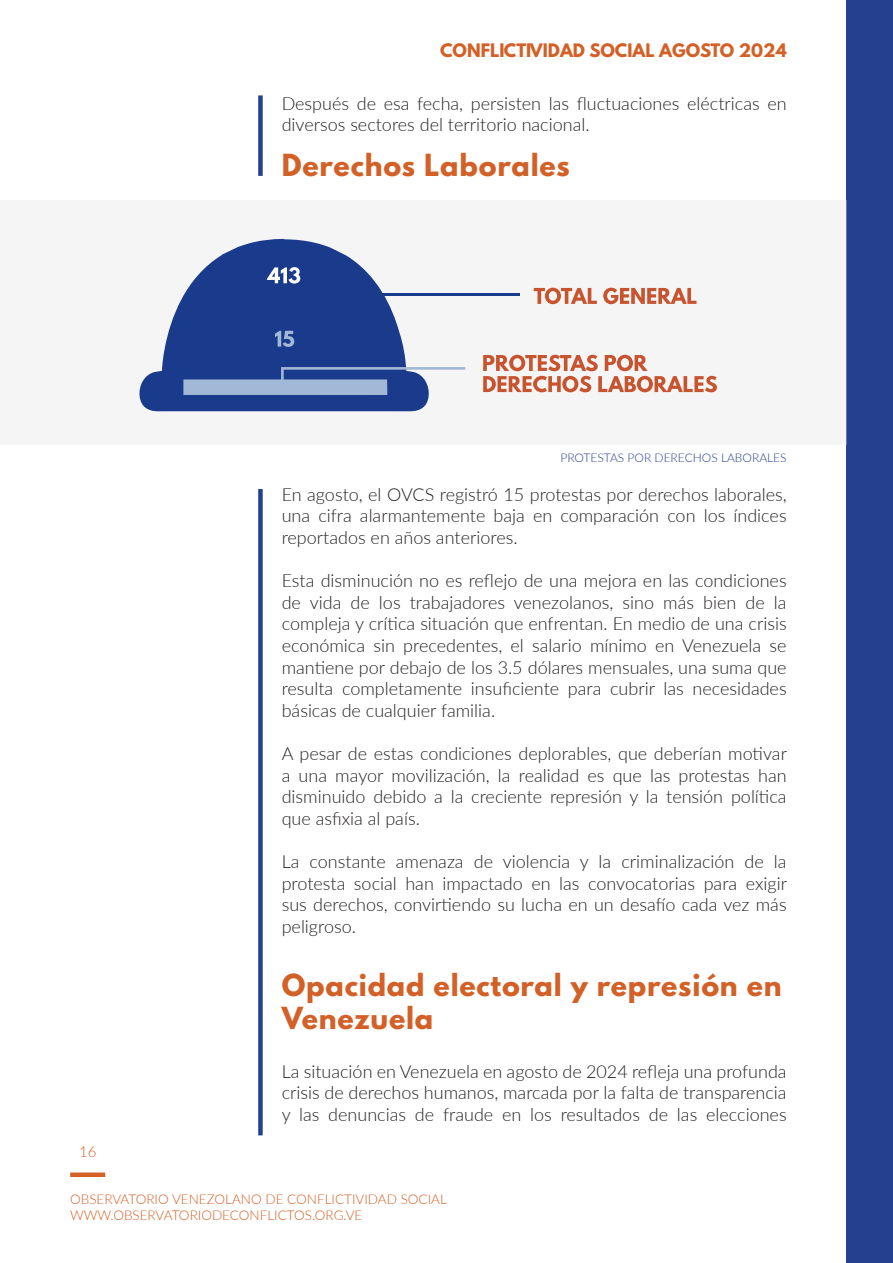
<style>
.page{position:relative;width:893px;height:1263px;background:#fff}
.page>*{position:absolute;margin:0;border:0;box-sizing:border-box;transform-origin:0 0}
.t1{font:700 27px/32.4px "League Spartan";letter-spacing:.03em;color:#d36027}
.t2{font:300 18px/21.6px "Lato";color:#231f20;text-align:justify}
.t3{font:700 16.5px "League Spartan";color:#d36027}
.t4{font:300 15px "Lato";color:#d36027}
.t5{font:300 13.5px/16.2px "Lato";color:#d36027}
.t6{font:300 12px "Lato";color:#25408f}
</style>
<div class="page">
<div style="left:846px;top:0;width:47px;height:1263px;background:#25408f"></div>
<div style="left:70px;top:1172px;width:35px;height:5px;background:#d36027"></div>
<div style="left:258px;top:95px;width:5px;height:81px;background:#25408f"></div>
<div style="left:258px;top:489px;width:5px;height:646px;background:#25408f"></div>
<div style="left:0;top:200px;width:846px;height:245px;background:#f5f5f5"></div>
<svg style="left:139px;top:239px;width:290px;height:172px;fill:#1a3b8c"></svg>
<svg style="left:483px;top:355px;width:234px;height:37px"></svg>
<svg style="left:534px;top:288px;width:63px;height:16px"></svg>
<svg style="left:603px;top:288px;width:93px;height:16px"></svg>
<hr style="left:302px;top:293px;width:218px;height:3px;background:#1a3b8c">
<svg style="left:267px;top:267px;width:33px;height:17px"></svg>
<svg style="left:183px;top:367px;width:282px;height:28px;background:#758dbc"></svg>
<svg style="left:275px;top:331px;width:19px;height:16px"></svg>
<p class="t3" style="left:440px;top:37px;width:348px">CONFLICTIVIDAD SOCIAL AGOSTO 2024</p>
<p class="t2" style="left:282px;top:92px;width:506px">Después de esa fecha, persisten las fluctuaciones eléctricas en diversos sectores del territorio nacional.</p>
<p class="t1" style="left:282px;top:148px;width:290px">Derechos Laborales</p>
<p class="t6" style="left:560px;top:450px;width:228px">PROTESTAS POR DERECHOS LABORALES</p>
<p class="t2" style="left:282px;top:483px;width:506px">En agosto, el OVCS registró 15 protestas por derechos laborales, una cifra alarmantemente baja en comparación con los índices reportados en años anteriores.</p>
<p class="t2" style="left:282px;top:569px;width:506px">Esta disminución no es reflejo de una mejora en las condiciones de vida de los trabajadores venezolanos, sino más bien de la compleja y crítica situación que enfrentan. En medio de una crisis económica sin precedentes, el salario mínimo en Venezuela se mantiene por debajo de los 3.5 dólares mensuales, una suma que resulta completamente insuficiente para cubrir las necesidades básicas de cualquier familia.</p>
<p class="t2" style="left:282px;top:742px;width:507px">A pesar de estas condiciones deplorables, que deberían motivar a una mayor movilización, la realidad es que las protestas han disminuido debido a la creciente represión y la tensión política que asfixia al país.</p>
<p class="t2" style="left:282px;top:850px;width:507px">La constante amenaza de violencia y la criminalización de la protesta social han impactado en las convocatorias para exigir sus derechos, convirtiendo su lucha en un desafío cada vez más peligroso.</p>
<p class="t1" style="left:282px;top:969px;width:501px">Opacidad electoral y represión en<br>Venezuela</p>
<p class="t4" style="left:79px;top:1141px;width:19px">16</p>
<p class="t2" style="left:282px;top:1060px;width:506px">La situación en Venezuela en agosto de 2024 refleja una profunda crisis de derechos humanos, marcada por la falta de transparencia y las denuncias de fraude en los resultados de las elecciones</p>
<p class="t5" style="left:70px;top:1190px;width:378px">OBSERVATORIO VENEZOLANO DE CONFLICTIVIDAD SOCIAL<br>WWW.OBSERVATORIODECONFLICTOS.ORG.VE</p>
</div>
